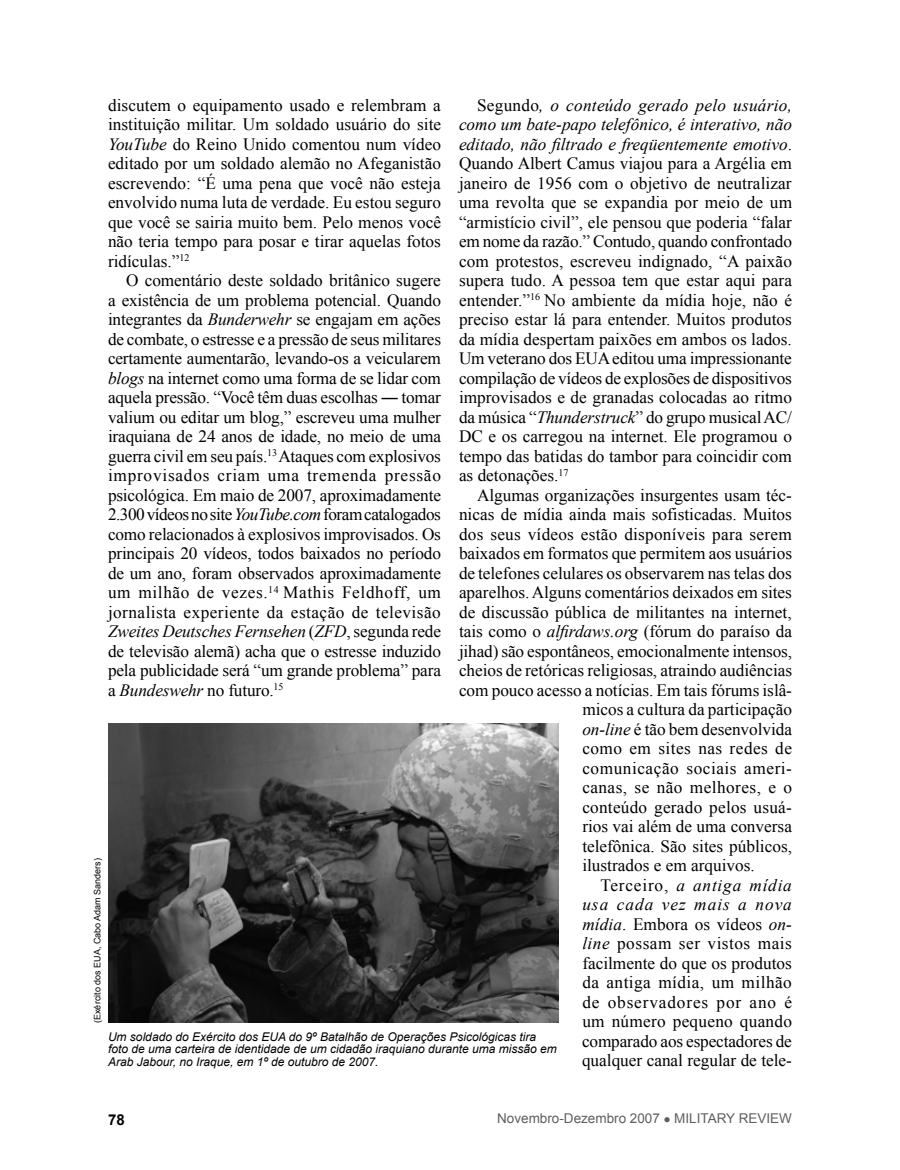
<style>
.page{position:relative;width:900px;height:1170px;background:#fff}
.page>*{position:absolute;margin:0;border:0;box-sizing:border-box;transform-origin:0 0}
.fob{font:17.25px/19.5px "Times New Roman";color:#000;text-align:justify}
.fob-2{font:17.25px "Times New Roman";letter-spacing:.025em;color:#000}
.fob-3{font:17.25px "Times New Roman";letter-spacing:.03em;color:#000}
.footer__A__page{font:700 15px "Arial";color:#000}
.footer_a_page{font:13.5px "Arial";color:#5e5f5f}
.cutline{font:italic 12px/12.8px "Arial";color:#000}
.photocredit{font:9px "Arial";color:#000}
.s1{font-style:italic}
</style>
<div class="page">
<img style="left:108px;top:724px;width:450px;height:299px">
<p class="fob" style="left:108px;top:95px;width:335px">discutem o equipamento usado e relembram a instituição militar. Um soldado usuário do site <span class="s1">YouTube</span> do Reino Unido comentou num vídeo editado por um soldado alemão no Afeganistão escrevendo: “É uma pena que você não esteja envolvido numa luta de verdade. Eu estou seguro que você se sairia muito bem. Pelo menos você não teria tempo para posar e tirar aquelas fotos ridículas.”<sup>12</sup></p>
<p class="fob" style="left:108px;top:271px;width:335px;text-indent:18px">O comentário deste soldado britânico sugere a existência de um problema potencial. Quando integrantes da <span class="s1">Bunderwehr</span> se engajam em ações de combate, o estresse e a pressão de seus militares certamente aumentarão, levando-os a veicularem <span class="s1">blogs</span> na internet como uma forma de se lidar com aquela pressão. “Você têm duas escolhas ― tomar valium ou editar um blog,” escreveu uma mulher iraquiana de 24 anos de idade, no meio de uma guerra civil em seu país.<sup>13</sup> Ataques com explosivos improvisados criam uma tremenda pressão psicológica. Em maio de 2007, aproximadamente 2.300 vídeos no site <span class="s1">YouTube.com</span> foram catalogados como relacionados à explosivos improvisados. Os principais 20 vídeos, todos baixados no período de um ano, foram observados aproximadamente um milhão de vezes.<sup>14</sup> Mathis Feldhoff, um jornalista experiente da estação de televisão <span class="s1">Zweites Deutsches Fernsehen</span> (<span class="s1">ZFD</span>, segunda rede de televisão alemã) acha que o estresse induzido pela publicidade será “um grande problema” para a <span class="s1">Bundeswehr</span> no futuro.<sup>15</sup></p>
<p class="fob" style="left:459px;top:95px;width:335px;text-indent:18px">Segundo<span class="s1">, o conteúdo gerado pelo usuário, como um bate-papo telefônico, é interativo, não editado, não filtrado e freqüentemente emotivo</span>.<br>Quando Albert Camus viajou para a Argélia em janeiro de 1956 com o objetivo de neutralizar uma revolta que se expandia por meio de um “armistício civil”, ele pensou que poderia “falar em nome da razão.” Contudo, quando confrontado com protestos, escreveu indignado, “A paixão supera tudo. A pessoa tem que estar aqui para entender.”<sup>16</sup> No ambiente da mídia hoje, não é preciso estar lá para entender. Muitos produtos da mídia despertam paixões em ambos os lados.<br>Um veterano dos EUA editou uma impressionante compilação de vídeos de explosões de dispositivos improvisados e de granadas colocadas ao ritmo da música “<span class="s1">Thunderstruck</span>” do grupo musical AC/ DC e os carregou na internet. Ele programou o tempo das batidas do tambor para coincidir com as detonações.<sup>17</sup></p>
<p class="fob" style="left:477px;top:485px;width:316px">Algumas organizações insurgentes usam téc-</p>
<p class="fob" style="left:459px;top:505px;width:334px">nicas de mídia ainda mais sofisticadas. Muitos</p>
<p class="fob" style="left:459px;top:524px;width:334px">dos seus vídeos estão disponíveis para serem</p>
<p class="fob" style="left:459px;top:544px;width:335px">baixados em formatos que permitem aos usuários</p>
<p class="fob" style="left:459px;top:563px;width:334px">de telefones celulares os observarem nas telas dos</p>
<p class="fob" style="left:459px;top:583px;width:335px">aparelhos. Alguns comentários deixados em sites</p>
<p class="fob" style="left:459px;top:602px;width:334px">de discussão pública de militantes na internet,</p>
<p class="fob" style="left:459px;top:622px;width:334px">tais como o <span class="s1">alfirdaws.org</span> (fórum do paraíso da</p>
<p class="fob" style="left:459px;top:641px;width:335px">jihad) são espontâneos, emocionalmente intensos,</p>
<p class="fob" style="left:459px;top:661px;width:335px">cheios de retóricas religiosas, atraindo audiências</p>
<p class="fob" style="left:459px;top:680px;width:334px">com pouco acesso a notícias. Em tais fórums islâ-</p>
<p class="fob" style="left:582px;top:700px;width:211px">micos a cultura da participação</p>
<p class="fob" style="left:582px;top:719px;width:211px"><span class="s1">on-line</span> é tão bem desenvolvida</p>
<p class="fob-2" style="left:582px;top:737px;width:211px">como em sites nas redes de</p>
<p class="fob-3" style="left:582px;top:757px;width:211px">comunicação sociais ameri-</p>
<p class="fob-2" style="left:582px;top:776px;width:211px">canas, se não melhores, e o</p>
<p class="fob" style="left:582px;top:797px;width:211px">conteúdo gerado pelos usuá-</p>
<p class="fob" style="left:582px;top:817px;width:211px">rios vai além de uma conversa</p>
<p class="fob" style="left:582px;top:836px;width:211px">telefônica. São sites públicos,</p>
<p class="fob" style="left:582px;top:856px;width:174px">ilustrados e em arquivos.</p>
<p class="fob" style="left:582px;top:875px;width:212px;text-indent:18px">Terceiro, <span class="s1">a antiga mídia usa cada vez mais a nova mídia</span>. Embora os vídeos <span class="s1">on&shy;line</span> possam ser vistos mais facilmente do que os produtos da antiga mídia, um milhão de observadores por ano é um número pequeno quando comparado aos espectadores de qualquer canal regular de tele-</p>
<p class="photocredit" style="left:91px;top:1023px;width:166px;rotate:-90deg">(Exército dos EUA, Cabo Adam Sanders)</p>
<p class="cutline" style="left:108px;top:1030px;width:450px">Um soldado do Exército dos EUA do 9º Batalhão de Operações Psicológicas tira foto de uma carteira de identidade de um cidadão iraquiano durante uma missão em<br>Arab Jabour, no Iraque, em 1º de outubro de 2007.</p>
<p class="footer__A__page" style="left:108px;top:1110px;width:18px">78</p>
<p class="footer_a_page" style="left:497px;top:1110px;width:296px">Novembro-Dezembro 2007 ● Military Review</p>
</div>
